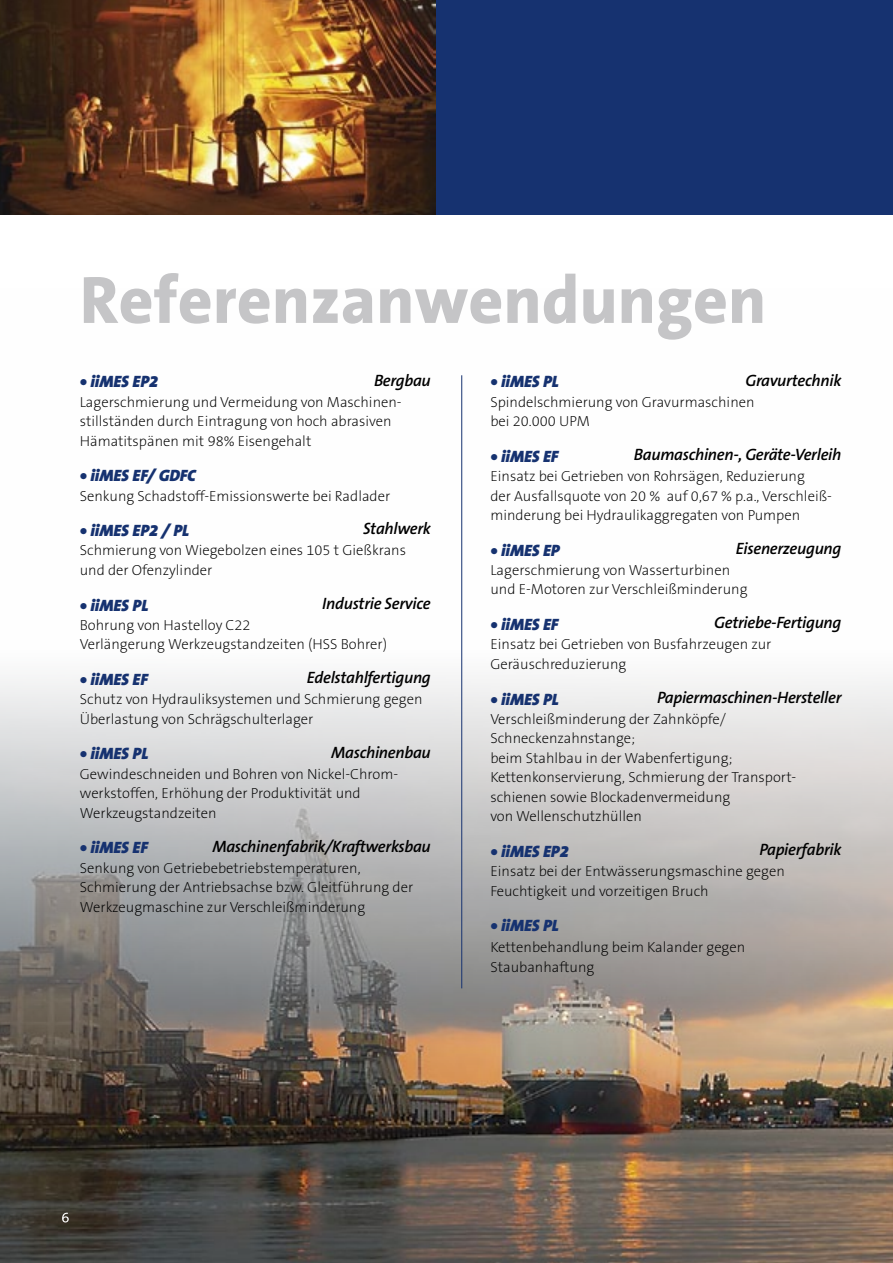
<style>
.page{position:relative;width:893px;height:1263px;background:#fff}
.page>*{position:absolute;margin:0;border:0;box-sizing:border-box;transform-origin:0 0}
.t1{font:800 67.5px "The Sans B8";color:#c5c5c7}
.t2{font:italic 600 16.5px "The Sans B6";letter-spacing:-.02em;color:#000}
.t3{font:italic 900 16.5px "The Sans B9";color:#163270}
.t4{font:200 14.7px/19.5px "The Sans B2";color:#000}
</style>
<div class="page">
<img style="left:0;top:375px;width:893px;height:888px">
<div style="left:0;top:0;width:893px;height:214px;background:#163270"></div>
<img style="left:0;top:0;width:435px;height:215px">
<hr style="left:461px;top:375px;width:1px;height:613px;background:#163270">
<svg style="left:62px;top:1213px;width:7px;height:9px"></svg>
<h1 class="t1" style="left:80px;top:264px;width:688px">Referenzanwendungen</h1>
<p class="t3" style="left:80px;top:373px;width:80px">• iiMES EP2</p>
<p class="t2" style="left:374px;top:371px;width:58px">Bergbau</p>
<p class="t4" style="left:80px;top:392px;width:323px">Lagerschmierung und Vermeidung von Maschinen&shy;stillständen durch Eintragung von hoch abrasiven<br>Hämatitspänen mit 98% Eisengehalt</p>
<p class="t3" style="left:80px;top:467px;width:118px">• iiMES EF/ GDFC</p>
<p class="t4" style="left:80px;top:486px;width:312px">Senkung Schadstoff-Emissionswerte bei Radlader</p>
<p class="t3" style="left:80px;top:522px;width:111px">• iiMES EP2 / PL</p>
<p class="t2" style="left:363px;top:520px;width:69px">Stahlwerk</p>
<p class="t4" style="left:80px;top:541px;width:328px">Schmierung von Wiegebolzen eines 105 t Gießkrans und der Ofenzylinder</p>
<p class="t3" style="left:80px;top:596px;width:70px">• iiMES PL</p>
<p class="t2" style="left:322px;top:595px;width:110px">Industrie Service</p>
<p class="t4" style="left:80px;top:616px;width:309px">Bohrung von Hastelloy C22<br>Verlängerung Werkzeugstandzeiten (HSS Bohrer)</p>
<p class="t3" style="left:80px;top:671px;width:70px">• iiMES EF</p>
<p class="t2" style="left:307px;top:669px;width:125px">Edelstahlfertigung</p>
<p class="t4" style="left:80px;top:690px;width:344px">Schutz von Hydrauliksystemen und Schmierung gegen<br>Überlastung von Schrägschulterlager</p>
<p class="t3" style="left:80px;top:745px;width:70px">• iiMES PL</p>
<p class="t2" style="left:331px;top:743px;width:101px">Maschinenbau</p>
<p class="t4" style="left:80px;top:764px;width:320px">Gewindeschneiden und Bohren von Nickel-Chrom&shy;werkstoffen, Erhöhung der Produktivität und<br>Werkzeugstandzeiten</p>
<p class="t3" style="left:80px;top:839px;width:70px">• iiMES EF</p>
<p class="t2" style="left:212px;top:837px;width:220px">Maschinenfabrik/Kraftwerksbau</p>
<p class="t4" style="left:80px;top:858px;width:335px">Senkung von Getriebebetriebstemperaturen,<br>Schmierung der Antriebsachse bzw. Gleitführung der<br>Werkzeugmaschine zur Verschleißminderung</p>
<p class="t3" style="left:490px;top:373px;width:70px">• iiMES PL</p>
<p class="t2" style="left:745px;top:371px;width:97px">Gravurtechnik</p>
<p class="t4" style="left:490px;top:392px;width:266px">Spindelschmierung von Gravurmaschinen bei 20.000 UPM</p>
<p class="t3" style="left:490px;top:447px;width:70px">• iiMES EF</p>
<p class="t2" style="left:634px;top:446px;width:209px">Baumaschinen-, Geräte-Verleih</p>
<p class="t4" style="left:490px;top:467px;width:343px">Einsatz bei Getrieben von Rohrsägen, Reduzierung<br>der Ausfallsquote von 20 % auf 0,67 % p.a., Verschleiß&shy;minderung bei Hydraulikaggregaten von Pumpen</p>
<p class="t3" style="left:490px;top:541px;width:71px">• iiMES EP</p>
<p class="t2" style="left:736px;top:540px;width:107px">Eisenerzeugung</p>
<p class="t4" style="left:490px;top:561px;width:259px">Lagerschmierung von Wasserturbinen und E-Motoren zur Verschleißminderung</p>
<p class="t3" style="left:490px;top:616px;width:70px">• iiMES EF</p>
<p class="t2" style="left:714px;top:614px;width:129px">Getriebe-Fertigung</p>
<p class="t4" style="left:490px;top:635px;width:283px">Einsatz bei Getrieben von Busfahrzeugen zur<br>Geräuschreduzierung</p>
<p class="t3" style="left:490px;top:690px;width:70px">• iiMES PL</p>
<p class="t2" style="left:657px;top:688px;width:186px">Papiermaschinen-Hersteller</p>
<p class="t4" style="left:490px;top:710px;width:306px">Verschleißminderung der Zahnköpfe/ Schneckenzahnstange;<br>beim Stahlbau in der Wabenfertigung; Kettenkonservierung, Schmierung der Transport&shy;schienen sowie Blockadenvermeidung<br>von Wellenschutzhüllen</p>
<p class="t3" style="left:490px;top:842px;width:80px">• iiMES EP2</p>
<p class="t2" style="left:759px;top:841px;width:84px">Papierfabrik</p>
<p class="t4" style="left:490px;top:862px;width:296px">Einsatz bei der Entwässerungsmaschine gegen<br>Feuchtigkeit und vorzeitigen Bruch</p>
<p class="t3" style="left:490px;top:917px;width:70px">• iiMES PL</p>
<p class="t4" style="left:490px;top:938px;width:256px">Kettenbehandlung beim Kalander gegen<br>Staubanhaftung</p>
</div>
